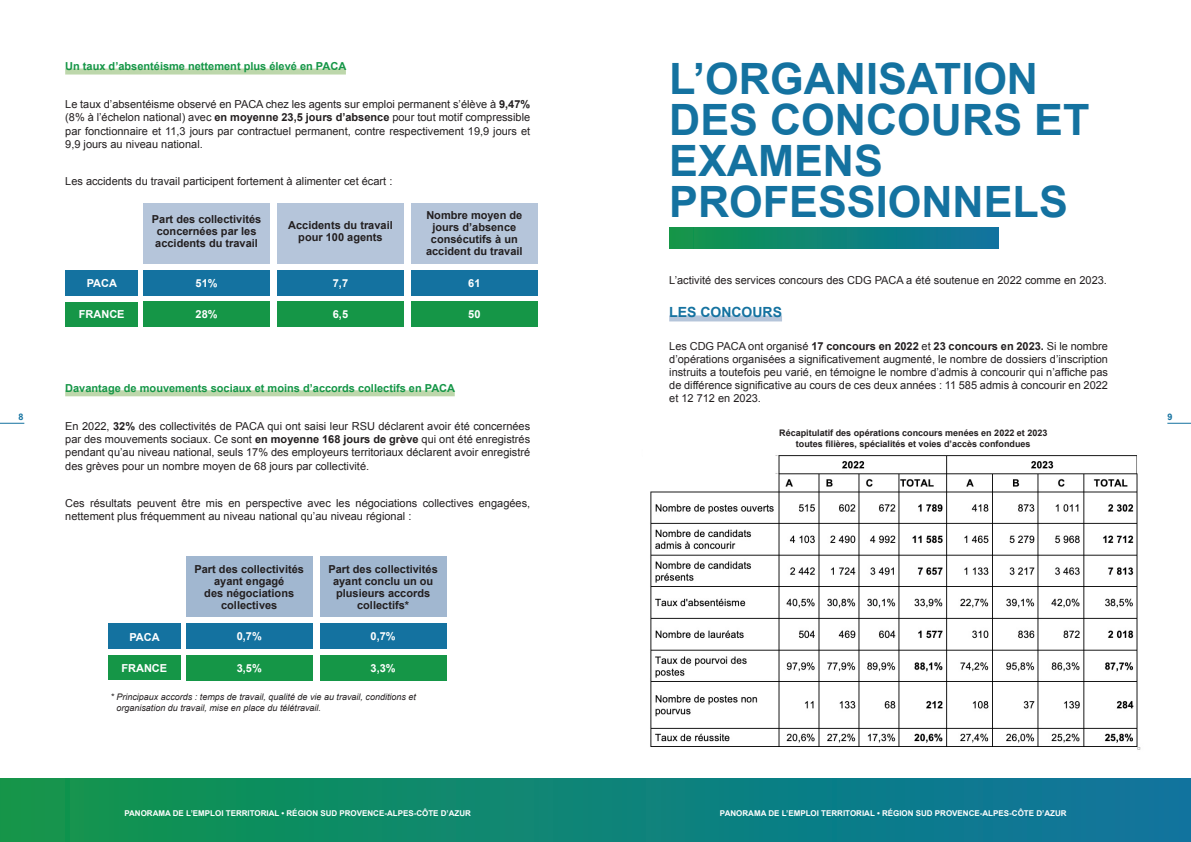
<style>
.page{position:relative;width:1191px;height:842px;background:#fff}
.page>*{position:absolute;margin:0;border:0;box-sizing:border-box;transform-origin:0 0}
.t1{font:700 43.2px/41px "Arial";color:#1472a0}
.t2{font:700 14px "Arial";color:#1472a0}
.t3{font:11px/13.2px "Arial";color:#231f20;text-align:justify}
.t4{font:700 11px/12px "Arial";color:#231f20;text-align:center}
.Style_de_paragraphe_1{font:700 11px "Arial";color:#159647}
.t5{font:700 11px "Arial";color:#fff}
.t6{font:italic 9px/10.8px "Arial";color:#231f20}
.t7{font:700 9px/10.8px "Arial";color:#231f20;text-align:center}
.t8{font:700 9px "Arial";color:#1472a0}
.t9{font:700 8px "Arial";color:#fff}
.s1{font-weight:700}
</style>
<div class="page">
<svg style="left:1167px;top:423px;width:24px;height:1px"></svg>
<svg style="left:0;top:423px;width:24px;height:1px"></svg>
<div style="left:0;top:778px;width:1191px;height:64px;background:linear-gradient(to right,#11964b,#0d73a1)"></div>
<div style="left:65px;top:69px;width:281px;height:6px;background:#bdd7ab"></div>
<div style="left:65px;top:390px;width:390px;height:6px;background:#bdd7ab"></div>
<div style="left:143px;top:203px;width:127px;height:61px;background:#b5c5da"></div>
<div style="left:143px;top:270px;width:127px;height:25px;background:#1472a0"></div>
<div style="left:143px;top:302px;width:127px;height:25px;background:#159647"></div>
<div style="left:277px;top:270px;width:127px;height:25px;background:#1472a0"></div>
<div style="left:277px;top:302px;width:127px;height:25px;background:#159647"></div>
<div style="left:411px;top:302px;width:126px;height:25px;background:#159647"></div>
<div style="left:411px;top:270px;width:126px;height:25px;background:#1472a0"></div>
<div style="left:277px;top:203px;width:127px;height:61px;background:#b5c5da"></div>
<div style="left:411px;top:203px;width:126px;height:61px;background:#b5c5da"></div>
<div style="left:65px;top:270px;width:73px;height:25px;background:#1472a0"></div>
<div style="left:65px;top:302px;width:73px;height:25px;background:#159647"></div>
<div style="left:186px;top:556px;width:126px;height:61px;background:#a1b7d0"></div>
<div style="left:186px;top:623px;width:126px;height:26px;background:#1472a0"></div>
<div style="left:186px;top:655px;width:126px;height:26px;background:#159647"></div>
<div style="left:320px;top:623px;width:126px;height:26px;background:#1472a0"></div>
<div style="left:320px;top:655px;width:126px;height:26px;background:#159647"></div>
<div style="left:320px;top:556px;width:126px;height:61px;background:#a1b7d0"></div>
<div style="left:108px;top:623px;width:73px;height:26px;background:#1472a0"></div>
<div style="left:108px;top:656px;width:73px;height:24px;background:#159647"></div>
<div style="left:669px;top:228px;width:329px;height:20px;background:linear-gradient(to right,#119649,#0d72a3)"></div>
<div style="left:669px;top:315px;width:113px;height:6px;background:#b5c5da"></div>
<img style="left:650px;top:455px;width:491px;height:295px">
<div style="left:643px;top:444px;width:132px;height:47px;background:#fff"></div>
<p class="Style_de_paragraphe_1" style="left:65px;top:59px;width:282px">Un taux d’absentéisme nettement plus élevé en PACA</p>
<p class="t3" style="left:65px;top:98px;width:466px">Le taux d’absentéisme observé en PACA chez les agents sur emploi permanent s’élève à <span class="s1">9,47% </span>(8% à l’échelon national) avec <span class="s1">en moyenne 23,5 jours d’absence</span> pour tout motif compressible par fonctionnaire et 11,3 jours par contractuel permanent, contre respectivement 19,9 jours et 9,9 jours au niveau national.</p>
<p class="t3" style="left:65px;top:175px;width:329px">Les accidents du travail participent fortement à alimenter cet écart :</p>
<p class="t1" style="left:669px;top:60px;width:422px">L’ORGANISATION<br>DES CONCOURS ET<br>EXAMENS</p>
<p class="t1" style="left:669px;top:183px;width:400px">PROFESSIONNELS</p>
<p class="t4" style="left:288px;top:220px;width:106px">Accidents du travail pour 100 agents</p>
<p class="t4" style="left:426px;top:210px;width:98px">Nombre moyen de jours d’absence consécutifs à un accident du travail</p>
<p class="t4" style="left:152px;top:214px;width:111px">Part des collectivités concernées par les accidents du travail</p>
<p class="t5" style="left:196px;top:276px;width:24px">51%</p>
<p class="t5" style="left:196px;top:307px;width:24px">28%</p>
<p class="t3" style="left:669px;top:273px;width:439px">L’activité des services concours des CDG PACA a été soutenue en 2022 comme en 2023.</p>
<p class="t2" style="left:669px;top:303px;width:114px">LES CONCOURS</p>
<p class="t3" style="left:669px;top:339px;width:440px">Les CDG PACA ont organisé <span class="s1">17 concours en 2022</span> et <span class="s1">23 concours en 2023.</span> Si le nombre d’opérations organisées a significativement augmenté, le nombre de dossiers d’inscription instruits a toutefois peu varié, en témoigne le nombre d’admis à concourir qui n’affiche pas de différence significative au cours de ces deux années : 11 585 admis à concourir en 2022 et 12 712 en 2023.</p>
<p class="t7" style="left:779px;top:428px;width:270px">Récapitulatif des opérations concours menées en 2022 et 2023 toutes filières, spécialités et voies d’accès confondues</p>
<p class="t5" style="left:87px;top:276px;width:32px">PACA</p>
<p class="t5" style="left:468px;top:276px;width:14px">61</p>
<p class="t5" style="left:79px;top:307px;width:47px">FRANCE</p>
<p class="t5" style="left:333px;top:276px;width:17px">7,7</p>
<p class="t5" style="left:333px;top:307px;width:17px">6,5</p>
<p class="t5" style="left:468px;top:307px;width:14px">50</p>
<p class="Style_de_paragraphe_1" style="left:65px;top:381px;width:391px">Davantage de mouvements sociaux et moins d’accords collectifs en PACA</p>
<p class="t3" style="left:65px;top:419px;width:466px">En 2022, <span class="s1">32%</span> des collectivités de PACA qui ont saisi leur RSU déclarent avoir été concernées par des mouvements sociaux. Ce sont <span class="s1">en moyenne 168 jours de grève</span> qui ont été enregistrés pendant qu’au niveau national, seuls 17% des employeurs territoriaux déclarent avoir enregistré des grèves pour un nombre moyen de 68 jours par collectivité.</p>
<p class="t3" style="left:65px;top:497px;width:466px">Ces résultats peuvent être mis en perspective avec les négociations collectives engagées, nettement plus fréquemment au niveau national qu’au niveau régional :</p>
<p class="t8" style="left:19px;top:411px;width:7px">8</p>
<p class="t8" style="left:1167px;top:411px;width:7px">9</p>
<p class="t5" style="left:129px;top:630px;width:32px">PACA</p>
<p class="t5" style="left:121px;top:661px;width:47px">FRANCE</p>
<p class="t4" style="left:194px;top:563px;width:111px">Part des collectivités ayant engagé<br>des négociations collectives</p>
<p class="t5" style="left:237px;top:629px;width:27px">0,7%</p>
<p class="t5" style="left:237px;top:661px;width:27px">3,5%</p>
<p class="t4" style="left:328px;top:563px;width:111px">Part des collectivités ayant conclu un ou plusieurs accords collectifs*</p>
<p class="t5" style="left:370px;top:629px;width:27px">0,7%</p>
<p class="t5" style="left:370px;top:661px;width:27px">3,3%</p>
<p class="t6" style="left:116px;top:691px;width:301px;text-indent:-6px">* Principaux accords : temps de travail, qualité de vie au travail, conditions et organisation du travail, mise en place du télétravail.</p>
<p class="t9" style="left:124px;top:808px;width:348px">PANORAMA DE L’EMPLOI TERRITORIAL • RÉGION SUD PROVENCE-ALPES-CÔTE D’AZUR</p>
<p class="t9" style="left:720px;top:808px;width:348px">PANORAMA DE L’EMPLOI TERRITORIAL • RÉGION SUD PROVENCE-ALPES-CÔTE D’AZUR</p>
</div>
